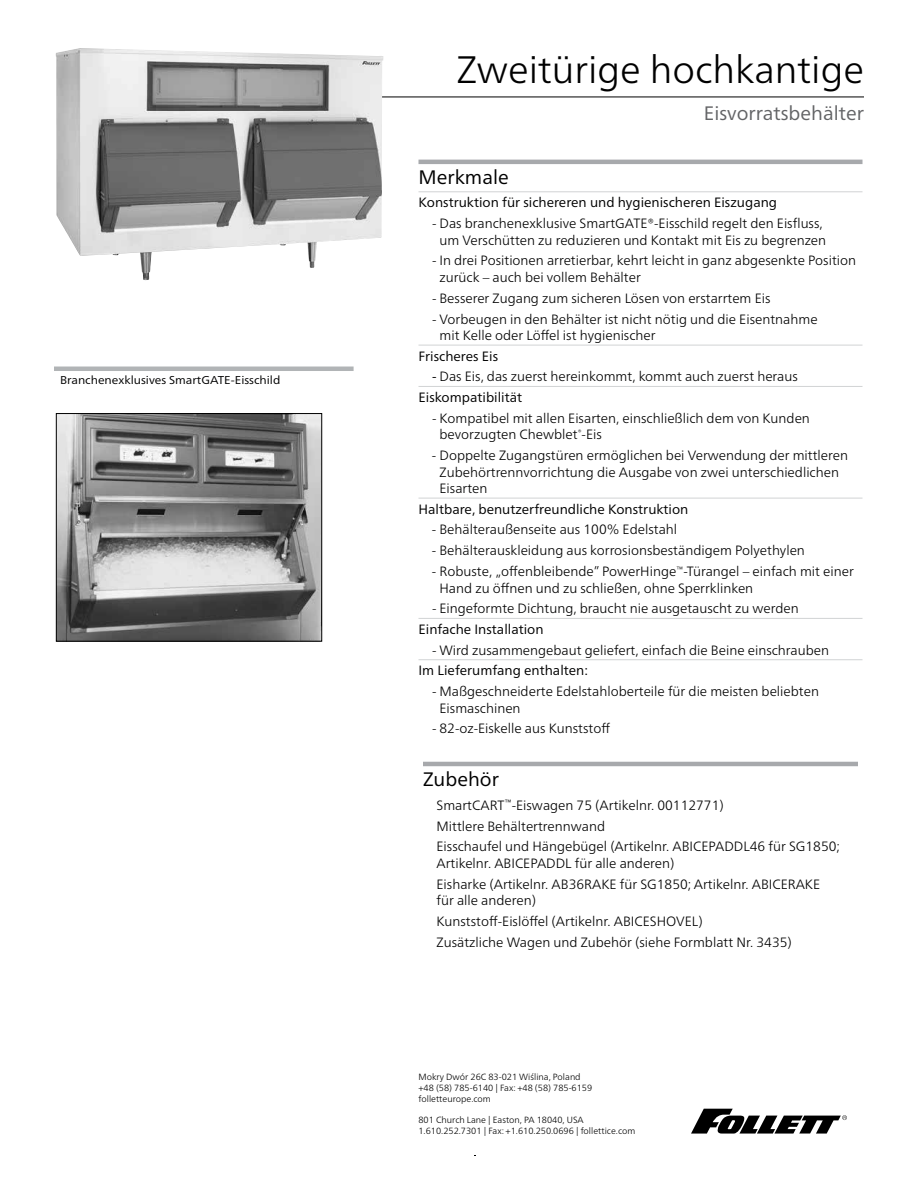
<style>
.page{position:relative;width:918px;height:1188px;background:#fff}
.page>*{position:absolute;margin:0;border:0;box-sizing:border-box;transform-origin:0 0}
.t1{font:300 38.25px "Frutiger Neue LT Pro";color:#000}
.t2{font:19.5px "Frutiger Neue LT Pro";color:#636466}
.t3{font:19.5px "Frutiger Neue LT Pro";color:#000}
.t4{font:300 13.5px/16.5px "Frutiger Neue LT Pro";color:#000}
.t5{font:13.5px "Frutiger Neue LT Pro";color:#000}
.t6{font:11.4px "Frutiger Neue LT Pro";color:#000;scale:1.05 1}
.t7{font:300 9px/10.8px "Frutiger Neue LT Pro";color:#000}
.s1{font-weight:400}
</style>
<div class="page">
<hr style="left:81px;top:97px;width:783px;height:1px;background:#000">
<hr style="left:418px;top:160px;width:444px;height:4px;background:#a7a9ac">
<hr style="left:418px;top:191px;width:444px;height:1px;background:#d1d3d4">
<hr style="left:418px;top:345px;width:444px;height:1px;background:#d1d3d4">
<hr style="left:418px;top:386px;width:444px;height:1px;background:#d1d3d4">
<hr style="left:418px;top:498px;width:444px;height:1px;background:#d1d3d4">
<hr style="left:418px;top:618px;width:444px;height:1px;background:#d1d3d4">
<hr style="left:418px;top:659px;width:444px;height:1px;background:#d1d3d4">
<hr style="left:423px;top:762px;width:435px;height:4px;background:#a7a9ac">
<svg style="left:691px;top:1109px;width:156px;height:25px"></svg>
<hr style="left:54px;top:367px;width:300px;height:4px;background:#b1b4b6">
<img style="left:56px;top:48px;width:327px;height:233px">
<img style="left:58px;top:415px;width:262px;height:224px">
<div style="left:56px;top:413px;width:266px;height:228px;border:1px solid #000"></div>
<p class="t6" style="left:60px;top:373px;width:211px">Branchenexklusives SmartGATE-Eisschild</p>
<h1 class="t1" style="left:457px;top:47px;width:409px">Zweitürige hochkantige</h1>
<h2 class="t2" style="left:704px;top:101px;width:162px">Eisvorratsbehälter</h2>
<h2 class="t3" style="left:418px;top:166px;width:92px">Merkmale</h2>
<p class="t5" style="left:418px;top:194px;width:360px">Konstruktion für sichereren und hygienischeren Eiszugang</p>
<p class="t4" style="left:432px;top:215px;width:396px;text-align:center">- Das branchenexklusive SmartGATE®-Eisschild regelt den Eisfluss, um Verschütten zu reduzieren und Kontakt mit Eis zu begrenzen</p>
<p class="t4" style="left:440px;top:252px;width:418px;text-indent:-8px">- In drei Positionen arretierbar, kehrt leicht in ganz abgesenkte Position zurück – auch bei vollem Behälter</p>
<p class="t4" style="left:432px;top:290px;width:340px">- Besserer Zugang zum sicheren Lösen von erstarrtem Eis</p>
<p class="t4" style="left:440px;top:310px;width:380px;text-indent:-8px">- Vorbeugen in den Behälter ist nicht nötig und die Eisentnahme mit Kelle oder Löffel ist hygienischer</p>
<p class="t5" style="left:418px;top:348px;width:81px">Frischeres Eis</p>
<p class="t4" style="left:418px;top:366px;width:381px;line-height:20.5px;text-indent:14px"><span class="s1">-</span> Das Eis, das zuerst hereinkommt, kommt auch zuerst heraus<br><span class="s1">Eiskompatibilität</span></p>
<p class="t4" style="left:440px;top:410px;width:372px;text-indent:-8px">- Kompatibel mit allen Eisarten, einschließlich dem von Kunden bevorzugten Chewblet<sup>®</sup>-Eis</p>
<p class="t4" style="left:440px;top:447px;width:410px;text-indent:-8px">- Doppelte Zugangstüren ermöglichen bei Verwendung der mittleren<br>Zubehörtrennvorrichtung die Ausgabe von zwei unterschiedlichen<br>Eisarten</p>
<p class="t5" style="left:418px;top:501px;width:271px">Haltbare, benutzerfreundliche Konstruktion</p>
<p class="t4" style="left:432px;top:521px;width:247px">- Behälteraußenseite aus 100% Edelstahl</p>
<p class="t4" style="left:432px;top:542px;width:374px">- Behälterauskleidung aus korrosionsbeständigem Polyethylen</p>
<p class="t4" style="left:440px;top:563px;width:416px;text-indent:-8px">- Robuste, „offenbleibende” PowerHinge<sup>™</sup>-Türangel – einfach mit einer<br>Hand zu öffnen und zu schließen, ohne Sperrklinken</p>
<p class="t4" style="left:432px;top:600px;width:368px">- Eingeformte Dichtung, braucht nie ausgetauscht zu werden</p>
<p class="t5" style="left:419px;top:621px;width:127px">Einfache Installation</p>
<p class="t4" style="left:432px;top:642px;width:399px">- Wird zusammengebaut geliefert, einfach die Beine einschrauben</p>
<p class="t5" style="left:419px;top:662px;width:171px">Im Lieferumfang enthalten:</p>
<p class="t4" style="left:440px;top:683px;width:381px;text-indent:-8px">- Maßgeschneiderte Edelstahloberteile für die meisten beliebten<br>Eismaschinen</p>
<p class="t4" style="left:432px;top:720px;width:180px">- 82-oz-Eiskelle aus Kunststoff</p>
<h2 class="t3" style="left:423px;top:768px;width:77px">Zubehör</h2>
<p class="t4" style="left:436px;top:794px;width:405px;line-height:20.9px">SmartCART<sup>™</sup>-Eiswagen 75 (Artikelnr. 00112771)<br>Mittlere Behältertrennwand<br>Eisschaufel und Hängebügel (Artikelnr. ABICEPADDL46 für SG1850;</p>
<p class="t4" style="left:436px;top:853px;width:385px;line-height:20.9px">Artikelnr. ABICEPADDL für alle anderen)<br>Eisharke (Artikelnr. AB36RAKE für SG1850; Artikelnr. ABICERAKE</p>
<p class="t4" style="left:436px;top:890px;width:357px;line-height:20.9px">für alle anderen)<br>Kunststoff-Eislöffel (Artikelnr. ABICESHOVEL)<br>Zusätzliche Wagen und Zubehör (siehe Formblatt Nr. 3435)</p>
<p class="t7" style="left:418px;top:1071px;width:175px">Mokry Dwór 26C 83-021 Wiślina, Poland +48 (58) 785-6140 | Fax: +48 (58) 785-6159 folletteurope.com</p>
<p class="t7" style="left:418px;top:1115px;width:218px">801 Church Lane | Easton, PA 18040, USA<br>1.610.252.7301 | Fax: +1.610.250.0696 | follettice.com</p>
</div>
